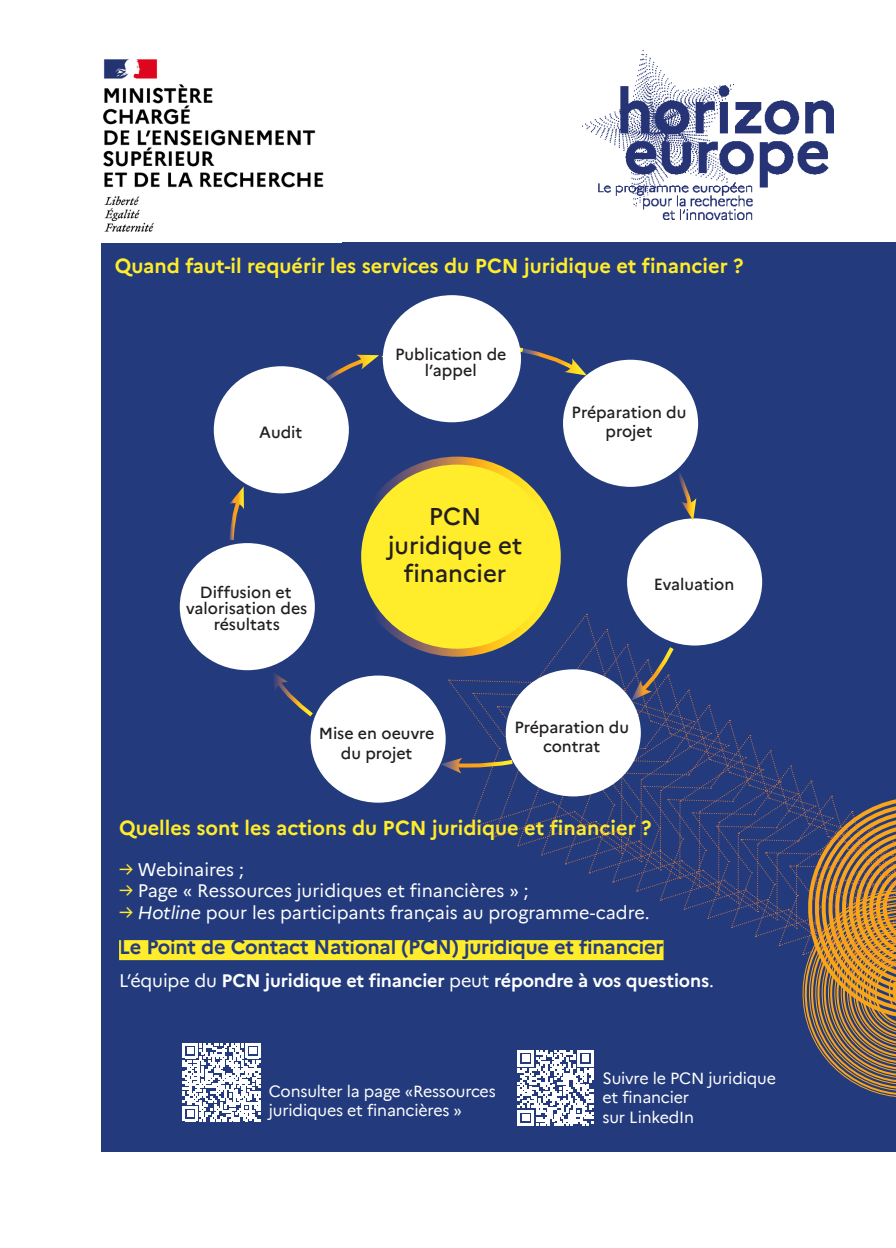
<style>
.page{position:relative;width:896px;height:1248px;background:#fff}
.page>*{position:absolute;margin:0;border:0;box-sizing:border-box;transform-origin:0 0}
.t1{font:500 24px/28.8px "Marianne";color:#231f20;text-align:center}
.t2{font:700 20px "Marianne";color:#ffec2a}
.Soutitre{font:700 20px "Marianne";letter-spacing:-.01em;color:#233b7d}
.t3{font:18px "Marianne";color:#fff}
.Soutitre-2{font:700 18px "Marianne";letter-spacing:-.01em;color:#fff}
.t4{font:500 16px/16px "Marianne";color:#231f20;text-align:center}
.courant_blanc{font:16px/19.2px "Marianne";letter-spacing:-.01em;color:#fff}
.s1{color:#ffec2a}
.s2{font-style:italic}
.s3{font-weight:400}
</style>
<div class="page">
<div style="left:102px;top:242px;width:794px;height:909px;background:#233b7d"></div>
<img style="left:103px;top:59px;width:221px;height:173px">
<div style="left:119px;top:940px;width:544px;height:20px;background:#ffec2a"></div>
<svg style="left:182px;top:1043px;width:78px;height:77px"></svg>
<div style="left:383px;top:295px;width:138px;height:127px;background:#fff;border-radius:50%"></div>
<div style="left:311px;top:675px;width:135px;height:127px;background:#fff;border-radius:50%"></div>
<div style="left:214px;top:366px;width:135px;height:127px;background:#fff;border-radius:50%"></div>
<div style="left:180px;top:543px;width:135px;height:127px;background:#fff;border-radius:50%"></div>
<div style="left:627px;top:518px;width:135px;height:127px;background:#fff;border-radius:50%"></div>
<svg style="left:229px;top:486px;width:15px;height:58px"></svg>
<svg style="left:321px;top:339px;width:377px;height:181px"></svg>
<svg style="left:274px;top:673px;width:43px;height:47px"></svg>
<svg style="left:440px;top:613px;width:456px;height:512px"></svg>
<div style="left:357px;top:460px;width:200px;height:192px;background:#ffec2a;border-radius:50%"></div>
<div style="left:353px;top:456px;width:208px;height:200px;border:8px solid #fff;border-radius:50%"></div>
<img style="left:582px;top:54px;width:251px;height:165px">
<p class="t2" style="left:115px;top:250px;width:630px">Quand faut-il requérir les services du PCN juridique et financier ?</p>
<p class="t4" style="left:259px;top:423px;width:45px">Audit</p>
<p class="t4" style="left:186px;top:583px;width:123px">Diffusion et valorisation des résultats</p>
<p class="t4" style="left:395px;top:345px;width:113px">Publication de l’appel</p>
<p class="t1" style="left:388px;top:500px;width:136px">PCN juridique et financier</p>
<p class="t4" style="left:571px;top:401px;width:116px;line-height:19.2px">Préparation du projet</p>
<p class="t4" style="left:654px;top:575px;width:82px">Evaluation</p>
<p class="t4" style="left:319px;top:722px;width:117px;line-height:19.2px">Mise en oeuvre du projet</p>
<p class="t4" style="left:514px;top:716px;width:116px;line-height:19.2px">Préparation du contrat</p>
<p class="t2" style="left:119px;top:812px;width:534px">Quelles sont les actions du PCN juridique et financier ?</p>
<p class="t3" style="left:119px;top:855px;width:126px"><span class="s1">→</span> Webinaires ;</p>
<p class="t3" style="left:119px;top:876px;width:411px"><span class="s1">→</span> Page « Ressources juridiques et financières » ;</p>
<p class="t3" style="left:119px;top:898px;width:532px"><span class="s1">→</span> <span class="s2">Hotline</span> pour les participants français au programme-cadre.</p>
<p class="Soutitre" style="left:119px;top:931px;width:546px">Le Point de Contact National (PCN) juridique et financier</p>
<p class="Soutitre-2" style="left:119px;top:966px;width:596px"><span class="s3">L’équipe du</span> PCN juridique et financier <span class="s3">peut</span> répondre à vos questions<span class="s3">.</span></p>
<p class="courant_blanc" style="left:269px;top:1080px;width:228px">Consulter la page «Ressources juridiques et financières »</p>
<p class="courant_blanc" style="left:602px;top:1067px;width:175px">Suivre le PCN juridique et financier</p>
<p class="courant_blanc" style="left:602px;top:1105px;width:93px">sur LinkedIn</p>
<p class="courant_blanc" style="left:558px;top:1071px;width:71px">PCN ERC</p>
</div>
